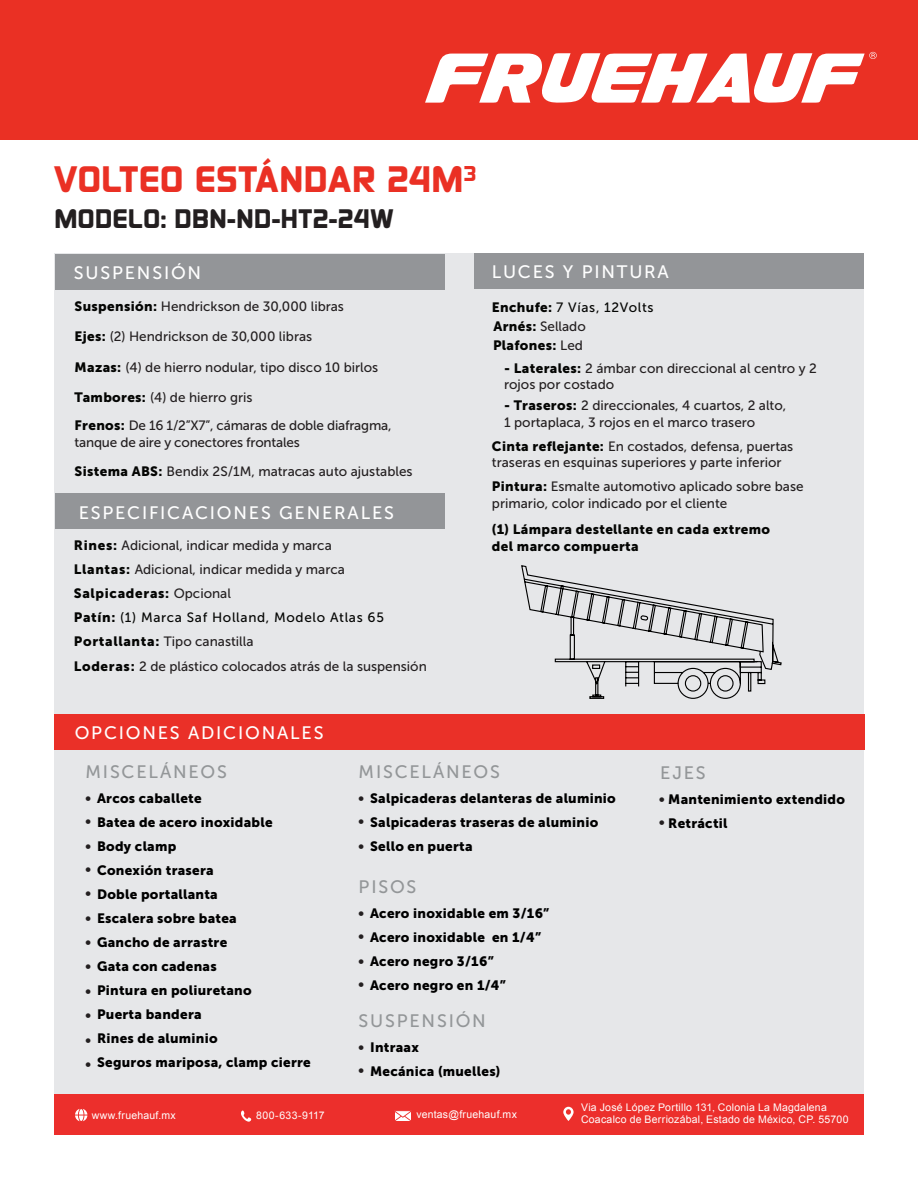
<style>
.page{position:relative;width:918px;height:1188px;background:#fff}
.page>*{position:absolute;margin:0;border:0;box-sizing:border-box;transform-origin:0 0}
.t1{font:900 33px "Sol Pro";letter-spacing:.01em;color:#ea3024}
.t2{font:900 24px "Sol Pro";color:#231f20}
.t3{font:18px "Museo Sans 500";letter-spacing:.1em;color:#fff}
.t4{font:18px "Museo Sans 500";letter-spacing:.1em;color:#939698}
.t5{font:15px "Museo Sans 500";color:#231f20}
.t6{font:13.5px/16.5px "Museo Sans 500";color:#231f20}
.t7{font:13.5px "Museo Sans 900";letter-spacing:.02em;color:#000}
.t8{font:13.5px "Museo Sans 900";letter-spacing:.025em;color:#040503}
.t9{font:13.5px "Museo Sans 500";letter-spacing:.05em;color:#040503}
.t10{font:13.5px "Museo Sans 900";letter-spacing:.05em;color:#040503}
.t11{font:10.5px "Arial";letter-spacing:.02em;color:#fff}
.s1{font-family:"Museo Sans 900";color:#040503}
.s2{font-family:"Museo Sans 500";color:#231f20}
.s3{font-family:"Museo Sans 900"}
</style>
<div class="page">
<div style="left:0;top:0;width:918px;height:139px;background:#ea3024"></div>
<div style="left:54px;top:253px;width:810px;height:881px;background:#e6e7e9"></div>
<div style="left:474px;top:253px;width:390px;height:36px;background:#939598"></div>
<div style="left:55px;top:493px;width:389px;height:36px;background:#939598"></div>
<div style="left:55px;top:254px;width:389px;height:36px;background:#939598"></div>
<div style="left:54px;top:1094px;width:810px;height:41px;background:#ec2f2c"></div>
<svg style="left:394px;top:1110px;width:17px;height:11px"></svg>
<svg style="left:241px;top:1110px;width:10px;height:12px"></svg>
<svg style="left:75px;top:1109px;width:12px;height:12px"></svg>
<div style="left:55px;top:714px;width:810px;height:36px;background:#ea3028"></div>
<svg style="left:521px;top:565px;width:261px;height:134px"></svg>
<svg style="left:563px;top:1107px;width:11px;height:14px"></svg>
<svg style="left:425px;top:52px;width:452px;height:51px"></svg>
<p class="t1" style="left:54px;top:157px;width:424px">VOLTEO ESTÁNDAR 24M<sup>3</sup></p>
<p class="t2" style="left:54px;top:203px;width:341px">MODELO: DBN-ND-HT2-24W</p>
<p class="t3" style="left:74px;top:263px;width:129px">SUSPENSIÓN</p>
<p class="t6" style="left:75px;top:298px;width:271px"><span class="s1">Suspensión:</span> Hendrickson de 30,000 libras</p>
<p class="t6" style="left:75px;top:328px;width:239px"><span class="s1">Ejes:</span> (2) Hendrickson de 30,000 libras</p>
<p class="t6" style="left:75px;top:359px;width:305px"><span class="s1">Mazas:</span> (4) de hierro nodular, tipo disco 10 birlos</p>
<p class="t6" style="left:75px;top:389px;width:179px"><span class="s1">Tambores:</span> (4) de hierro gris</p>
<p class="t6" style="left:75px;top:417px;width:318px"><span class="s1">Frenos:</span> De 16 1/2”X7”, cámaras de doble diafragma, tanque de aire y conectores frontales</p>
<p class="t6" style="left:75px;top:463px;width:339px"><span class="s1">Sistema ABS:</span> Bendix 2S/1M, matracas auto ajustables</p>
<p class="t3" style="left:79px;top:503px;width:317px">ESPECIFICACIONES GENERALES</p>
<p class="t6" style="left:74px;top:537px;width:259px"><span class="s1">Rines:</span> Adicional, indicar medida y marca</p>
<p class="t10" style="left:74px;top:586px;width:159px">Salpicaderas: <span class="s2">Opcional</span></p>
<p class="t6" style="left:74px;top:561px;width:273px"><span class="s1">Llantas:</span> Adicional, indicar medida y marca</p>
<p class="t9" style="left:74px;top:610px;width:312px"><span class="s3">Patín:</span> (1) Marca Saf Holland, Modelo Atlas 65</p>
<p class="t6" style="left:74px;top:634px;width:181px"><span class="s1">Portallanta:</span> Tipo canastilla</p>
<p class="t6" style="left:74px;top:658px;width:355px"><span class="s1">Loderas:</span> 2 de plástico colocados atrás de la suspensión</p>
<p class="t3" style="left:492px;top:262px;width:178px">LUCES Y PINTURA</p>
<p class="t9" style="left:492px;top:300px;width:163px"><span class="s3">Enchufe:</span> 7 Vías, 12Volts</p>
<p class="t6" style="left:493px;top:318px;width:94px"><span class="s1">Arnés:</span> Sellado</p>
<p class="t8" style="left:493px;top:337px;width:92px">Plafones: <span class="s2">Led</span></p>
<p class="t6" style="left:504px;top:360px;width:314px"><span class="s1">- Laterales:</span> 2 ámbar con direccional al centro y 2 rojos por costado</p>
<p class="t6" style="left:504px;top:398px;width:284px"><span class="s1">- Traseros:</span> 2 direccionales, 4 cuartos, 2 alto,</p>
<p class="t6" style="left:504px;top:414px;width:253px">1 portaplaca, 3 rojos en el marco trasero</p>
<p class="t6" style="left:492px;top:438px;width:303px"><span class="s1">Cinta reflejante:</span> En costados, defensa, puertas traseras en esquinas superiores y parte inferior</p>
<p class="t6" style="left:492px;top:479px;width:313px"><span class="s1">Pintura:</span> Esmalte automotivo aplicado sobre base primario, color indicado por el cliente</p>
<p class="t8" style="left:492px;top:522px;width:280px">(1) Lámpara destellante en cada extremo</p>
<p class="t8" style="left:492px;top:538px;width:148px">del marco compuerta</p>
<p class="t3" style="left:75px;top:723px;width:250px">OPCIONES ADICIONALES</p>
<p class="t4" style="left:86px;top:762px;width:143px">MISCELÁNEOS</p>
<p class="t5" style="left:85px;top:790px;width:8px">•</p>
<p class="t5" style="left:85px;top:813px;width:8px">•</p>
<p class="t5" style="left:85px;top:837px;width:8px">•</p>
<p class="t5" style="left:85px;top:861px;width:8px">•</p>
<p class="t5" style="left:85px;top:885px;width:8px">•</p>
<p class="t7" style="left:97px;top:791px;width:106px">Arcos caballete</p>
<p class="t7" style="left:97px;top:815px;width:177px">Batea de acero inoxidable</p>
<p class="t7" style="left:97px;top:839px;width:81px">Body clamp</p>
<p class="t7" style="left:97px;top:863px;width:118px">Conexión trasera</p>
<p class="t7" style="left:97px;top:887px;width:122px">Doble portallanta</p>
<p class="t7" style="left:97px;top:911px;width:141px">Escalera sobre batea</p>
<p class="t7" style="left:97px;top:935px;width:132px">Gancho de arrastre</p>
<p class="t7" style="left:97px;top:959px;width:121px">Gata con cadenas</p>
<p class="t7" style="left:97px;top:983px;width:156px">Pintura en poliuretano</p>
<p class="t7" style="left:97px;top:1007px;width:106px">Puerta bandera</p>
<p class="t7" style="left:97px;top:1031px;width:122px">Rines de aluminio</p>
<p class="t7" style="left:97px;top:1055px;width:215px">Seguros mariposa, clamp cierre</p>
<p class="t5" style="left:85px;top:909px;width:8px">•</p>
<p class="t5" style="left:85px;top:934px;width:8px">•</p>
<p class="t5" style="left:85px;top:958px;width:8px">•</p>
<p class="t5" style="left:85px;top:982px;width:8px">•</p>
<p class="t5" style="left:85px;top:1007px;width:8px">•</p>
<p class="t5" style="left:85px;top:1031px;width:8px">•</p>
<p class="t5" style="left:85px;top:1056px;width:8px">•</p>
<p class="t4" style="left:359px;top:762px;width:143px">MISCELÁNEOS</p>
<p class="t5" style="left:358px;top:790px;width:8px">•</p>
<p class="t5" style="left:358px;top:813px;width:8px">•</p>
<p class="t5" style="left:358px;top:837px;width:8px">•</p>
<p class="t7" style="left:370px;top:791px;width:247px">Salpicaderas delanteras de aluminio</p>
<p class="t7" style="left:370px;top:815px;width:230px">Salpicaderas traseras de aluminio</p>
<p class="t7" style="left:370px;top:839px;width:104px">Sello en puerta</p>
<p class="t4" style="left:359px;top:877px;width:59px">PISOS</p>
<p class="t5" style="left:358px;top:905px;width:8px">•</p>
<p class="t5" style="left:358px;top:928px;width:8px">•</p>
<p class="t5" style="left:358px;top:952px;width:8px">•</p>
<p class="t5" style="left:358px;top:976px;width:8px">•</p>
<p class="t7" style="left:370px;top:906px;width:181px">Acero inoxidable em 3/16”</p>
<p class="t7" style="left:370px;top:930px;width:172px">Acero inoxidable en 1/4”</p>
<p class="t7" style="left:370px;top:954px;width:125px">Acero negro 3/16”</p>
<p class="t7" style="left:370px;top:978px;width:137px">Acero negro en 1/4”</p>
<p class="t4" style="left:359px;top:1011px;width:129px">SUSPENSIÓN</p>
<p class="t5" style="left:358px;top:1039px;width:8px">•</p>
<p class="t5" style="left:358px;top:1062px;width:8px">•</p>
<p class="t7" style="left:370px;top:1039px;width:50px">Intraax</p>
<p class="t7" style="left:370px;top:1063px;width:132px">Mecánica (muelles)</p>
<p class="t4" style="left:660px;top:763px;width:47px">EJES</p>
<p class="t5" style="left:659px;top:791px;width:8px">•</p>
<p class="t5" style="left:659px;top:814px;width:8px">•</p>
<p class="t7" style="left:668px;top:792px;width:178px">Mantenimiento extendido</p>
<p class="t7" style="left:668px;top:816px;width:61px">Retráctil</p>
<p class="t11" style="left:92px;top:1108px;width:86px">www.fruehauf.mx</p>
<p class="t11" style="left:256px;top:1108px;width:70px">800-633-9117</p>
<p class="t11" style="left:416px;top:1108px;width:102px">ventas@fruehauf.mx</p>
<p class="t11" style="left:581px;top:1100px;width:247px">Via José López Portillo 131, Colonia La Magdalena</p>
<p class="t11" style="left:581px;top:1113px;width:269px">Coacalco de Berriozábal, Estado de México, CP. 55700</p>
</div>
